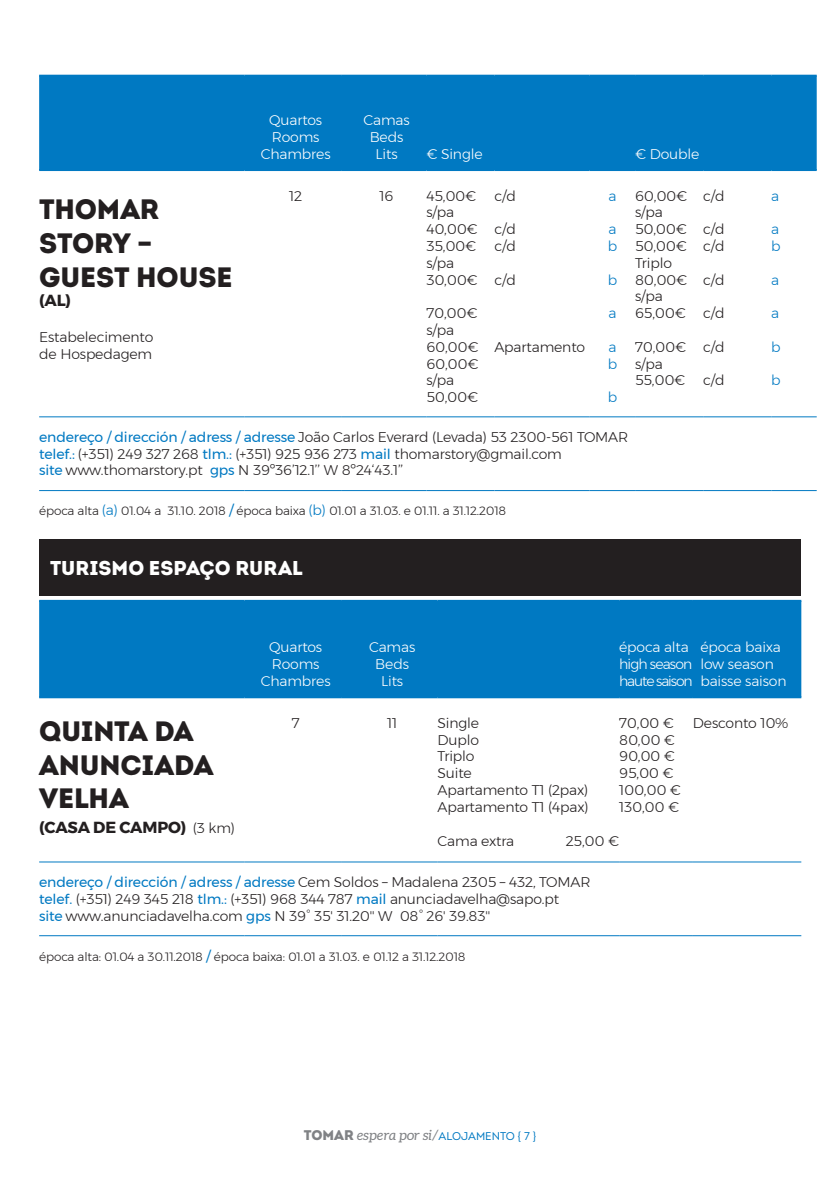
<style>
.page{position:relative;width:840px;height:1191px;background:#fff}
.page>*{position:absolute;margin:0;border:0;box-sizing:border-box;transform-origin:0 0}
.t1{font:28px/33.6px "Intro Black Caps";letter-spacing:-.005em;color:#231f20}
.t2{font:20px "Intro Black Caps";letter-spacing:.005em;color:#fff}
.t3{font:700 16px "Montserrat";letter-spacing:-.01em;color:#231f20}
.t4{font:300 14px/16.8px "Montserrat";letter-spacing:-.01em;color:#231f20}
.t5{font:300 14px/16.8px "Montserrat";letter-spacing:-.01em;color:#fff;text-align:center}
.t6{font:300 14px/16.8px "Montserrat";letter-spacing:-.06em;color:#fff}
.t7{font:italic 14px "Aleo";color:#808285}
.t8{font:300 14px/16.8px "Montserrat";color:#0079c2}
.t9{font:300 12px "Montserrat";letter-spacing:-.01em;color:#231f20}
.s1{font-weight:400;color:#0079c2}
.s2{font-size:14px;color:#0079c2}
.s3{font-weight:400;font-size:14px;color:#0079c2}
.s4{font-weight:300;font-size:14px}
.s5{font-family:"Intro";font-weight:900;font-style:normal}
.s6{font-family:"Intro Book Caps";font-style:normal;font-size:11.2px;color:#0079c2}
</style>
<div class="page">
<div style="left:39px;top:77px;width:777px;height:92px;background:#0079c2"></div>
<hr style="left:39px;top:75px;width:205px;height:2px;background:#0079c2">
<hr style="left:244px;top:75px;width:97px;height:2px;background:#0079c2">
<hr style="left:341px;top:75px;width:85px;height:2px;background:#0079c2">
<hr style="left:426px;top:75px;width:68px;height:2px;background:#0079c2">
<hr style="left:494px;top:75px;width:95px;height:2px;background:#0079c2">
<hr style="left:589px;top:75px;width:45px;height:2px;background:#0079c2">
<hr style="left:634px;top:75px;width:68px;height:2px;background:#0079c2">
<hr style="left:702px;top:75px;width:68px;height:2px;background:#0079c2">
<hr style="left:770px;top:75px;width:46px;height:2px;background:#0079c2">
<hr style="left:39px;top:169px;width:205px;height:2px;background:#0079c2">
<hr style="left:244px;top:169px;width:97px;height:2px;background:#0079c2">
<hr style="left:341px;top:169px;width:85px;height:2px;background:#0079c2">
<hr style="left:426px;top:169px;width:68px;height:2px;background:#0079c2">
<hr style="left:494px;top:169px;width:95px;height:2px;background:#0079c2">
<hr style="left:589px;top:169px;width:45px;height:2px;background:#0079c2">
<hr style="left:634px;top:169px;width:68px;height:2px;background:#0079c2">
<hr style="left:702px;top:169px;width:68px;height:2px;background:#0079c2">
<hr style="left:770px;top:169px;width:46px;height:2px;background:#0079c2">
<hr style="left:39px;top:416px;width:205px;height:1px;background:#0079c2">
<hr style="left:244px;top:416px;width:97px;height:1px;background:#0079c2">
<hr style="left:341px;top:416px;width:85px;height:1px;background:#0079c2">
<hr style="left:426px;top:416px;width:68px;height:1px;background:#0079c2">
<hr style="left:494px;top:416px;width:95px;height:1px;background:#0079c2">
<hr style="left:589px;top:416px;width:45px;height:1px;background:#0079c2">
<hr style="left:634px;top:416px;width:68px;height:1px;background:#0079c2">
<hr style="left:702px;top:416px;width:68px;height:1px;background:#0079c2">
<hr style="left:770px;top:416px;width:46px;height:1px;background:#0079c2">
<hr style="left:39px;top:490px;width:205px;height:1px;background:#0079c2">
<hr style="left:244px;top:490px;width:97px;height:1px;background:#0079c2">
<hr style="left:341px;top:490px;width:85px;height:1px;background:#0079c2">
<hr style="left:426px;top:490px;width:68px;height:1px;background:#0079c2">
<hr style="left:494px;top:490px;width:95px;height:1px;background:#0079c2">
<hr style="left:589px;top:490px;width:45px;height:1px;background:#0079c2">
<hr style="left:634px;top:490px;width:68px;height:1px;background:#0079c2">
<hr style="left:702px;top:490px;width:68px;height:1px;background:#0079c2">
<hr style="left:770px;top:490px;width:46px;height:1px;background:#0079c2">
<div style="left:39px;top:602px;width:761px;height:94px;background:#0079c2"></div>
<hr style="left:39px;top:600px;width:205px;height:2px;background:#0079c2">
<hr style="left:244px;top:600px;width:97px;height:2px;background:#0079c2">
<hr style="left:341px;top:600px;width:96px;height:2px;background:#0079c2">
<hr style="left:437px;top:600px;width:182px;height:2px;background:#0079c2">
<hr style="left:619px;top:600px;width:73px;height:2px;background:#0079c2">
<hr style="left:692px;top:600px;width:108px;height:2px;background:#0079c2">
<hr style="left:39px;top:696px;width:205px;height:2px;background:#0079c2">
<hr style="left:244px;top:696px;width:97px;height:2px;background:#0079c2">
<hr style="left:341px;top:696px;width:96px;height:2px;background:#0079c2">
<hr style="left:437px;top:696px;width:182px;height:2px;background:#0079c2">
<hr style="left:619px;top:696px;width:73px;height:2px;background:#0079c2">
<hr style="left:692px;top:696px;width:108px;height:2px;background:#0079c2">
<hr style="left:39px;top:861px;width:205px;height:1px;background:#0079c2">
<hr style="left:244px;top:861px;width:97px;height:1px;background:#0079c2">
<hr style="left:341px;top:861px;width:96px;height:1px;background:#0079c2">
<hr style="left:437px;top:861px;width:182px;height:1px;background:#0079c2">
<hr style="left:619px;top:861px;width:73px;height:1px;background:#0079c2">
<hr style="left:692px;top:861px;width:108px;height:1px;background:#0079c2">
<hr style="left:39px;top:935px;width:205px;height:1px;background:#0079c2">
<hr style="left:244px;top:935px;width:97px;height:1px;background:#0079c2">
<hr style="left:341px;top:935px;width:96px;height:1px;background:#0079c2">
<hr style="left:437px;top:935px;width:182px;height:1px;background:#0079c2">
<hr style="left:619px;top:935px;width:73px;height:1px;background:#0079c2">
<hr style="left:692px;top:935px;width:108px;height:1px;background:#0079c2">
<div style="left:40px;top:539px;width:760px;height:56px;background:#231f20"></div>
<h1 class="t1" style="left:39px;top:192px;width:195px">THOMAR<br>STORY –<br>GUEST HOUSE</h1>
<p class="t3" style="left:39px;top:287px;width:33px">(AL)</p>
<p class="t4" style="left:39px;top:328px;width:116px">Estabelecimento de Hospedagem</p>
<p class="t5" style="left:260px;top:111px;width:71px">Quartos<br>Rooms<br>Chambres</p>
<p class="t5" style="left:363px;top:111px;width:48px">Camas<br>Beds<br>Lits</p>
<p class="t5" style="left:426px;top:145px;width:58px">€ Single</p>
<p class="t5" style="left:634px;top:145px;width:66px">€ Double</p>
<p class="t4" style="left:289px;top:187px;width:14px">12</p>
<p class="t4" style="left:379px;top:187px;width:15px">16</p>
<p class="t4" style="left:426px;top:187px;width:53px">45,00€ s/pa<br>40,00€<br>35,00€ s/pa<br>30,00€</p>
<p class="t4" style="left:426px;top:305px;width:54px">70,00€ s/pa<br>60,00€<br>60,00€ s/pa<br>50,00€</p>
<p class="t4" style="left:494px;top:187px;width:23px">c/d</p>
<p class="t4" style="left:494px;top:221px;width:23px">c/d c/d</p>
<p class="t4" style="left:494px;top:271px;width:23px">c/d</p>
<p class="t4" style="left:494px;top:338px;width:92px">Apartamento</p>
<p class="t8" style="left:608px;top:187px;width:10px">a</p>
<p class="t8" style="left:607px;top:221px;width:11px">a b</p>
<p class="t8" style="left:607px;top:271px;width:11px">b</p>
<p class="t8" style="left:608px;top:305px;width:10px">a</p>
<p class="t8" style="left:607px;top:338px;width:11px">a b</p>
<p class="t8" style="left:607px;top:389px;width:11px">b</p>
<p class="t4" style="left:634px;top:187px;width:54px">60,00€ s/pa<br>50,00€<br>50,00€<br>Triplo<br>80,00€ s/pa<br>65,00€</p>
<p class="t4" style="left:634px;top:338px;width:53px">70,00€ s/pa<br>55,00€</p>
<p class="t4" style="left:702px;top:187px;width:23px">c/d</p>
<p class="t4" style="left:702px;top:221px;width:23px">c/d c/d</p>
<p class="t4" style="left:702px;top:271px;width:23px">c/d</p>
<p class="t4" style="left:702px;top:305px;width:23px">c/d</p>
<p class="t4" style="left:702px;top:338px;width:23px">c/d</p>
<p class="t4" style="left:702px;top:372px;width:23px">c/d</p>
<p class="t4" style="left:39px;top:428px;width:590px"><span class="s1">endereço / dirección / adress / adresse</span> João Carlos Everard (Levada) 53 2300-561 TOMAR <span class="s1">telef.:</span> (+351) 249 327 268 <span class="s1">tlm.:</span> (+351) 925 936 273 <span class="s1">mail</span> thomarstory@gmail.com<br><span class="s1">site</span> www.thomarstory.pt <span class="s1">gps</span> N 39º36’12.1’’ W 8º24‘43.1’’</p>
<p class="t9" style="left:39px;top:502px;width:468px">época alta <span class="s2">(a)</span> 01.04 a 31.10. 2018 <span class="s3">/</span> época baixa <span class="s2">(b)</span> 01.01 a 31.03. e 01.11. a 31.12.2018</p>
<h2 class="t2" style="left:50px;top:554px;width:254px">TURISMO ESPAÇO RURAL</h2>
<p class="t8" style="left:770px;top:187px;width:10px">a</p>
<p class="t8" style="left:770px;top:221px;width:11px">a b</p>
<p class="t8" style="left:770px;top:271px;width:10px">a</p>
<p class="t8" style="left:770px;top:305px;width:10px">a</p>
<p class="t8" style="left:770px;top:338px;width:11px">b</p>
<p class="t8" style="left:770px;top:372px;width:11px">b</p>
<h1 class="t1" style="left:39px;top:714px;width:176px">QUINTA DA<br>ANUNCIADA<br>VELHA</h1>
<p class="t3" style="left:39px;top:815px;width:197px">(CASA DE CAMPO) <span class="s4">(3 km)</span></p>
<p class="t5" style="left:260px;top:639px;width:71px">Quartos<br>Rooms<br>Chambres</p>
<p class="t5" style="left:369px;top:639px;width:48px">Camas<br>Beds<br>Lits</p>
<p class="t6" style="left:619px;top:639px;width:75px">época alta high season haute saison</p>
<p class="t5" style="left:700px;top:639px;width:88px;text-align:left">época baixa low season baisse saison</p>
<p class="t4" style="left:291px;top:714px;width:9px">7</p>
<p class="t4" style="left:387px;top:714px;width:11px">11</p>
<p class="t4" style="left:437px;top:714px;width:152px">Single<br>Duplo<br>Triplo<br>Suite<br>Apartamento T1 (2pax)<br>Apartamento T1 (4pax)</p>
<p class="t4" style="left:437px;top:832px;width:78px">Cama extra</p>
<p class="t4" style="left:565px;top:832px;width:55px">25,00 €</p>
<p class="t4" style="left:619px;top:714px;width:63px">70,00 €<br>80,00 €<br>90,00 €<br>95,00 €<br>100,00 €<br>130,00 €</p>
<p class="t4" style="left:692px;top:714px;width:97px">Desconto 10%</p>
<p class="t4" style="left:39px;top:873px;width:552px"><span class="s1">endereço / dirección / adress / adresse</span> Cem Soldos – Madalena 2305 – 432, TOMAR <span class="s1">telef.</span> (+351) 249 345 218 <span class="s1">tlm.:</span> (+351) 968 344 787 <span class="s1">mail</span> anunciadavelha@sapo.pt<br><span class="s1">site</span> www.anunciadavelha.com <span class="s1">gps</span> N 39° 35' 31.20'' W 08° 26' 39.83''</p>
<p class="t9" style="left:39px;top:947px;width:427px">época alta: 01.04 a 30.11.2018 <span class="s3">/</span> época baixa: 01.01 a 31.03. e 01.12 a 31.12.2018</p>
<p class="t7" style="left:303px;top:1126px;width:234px"><span class="s5">TOMAR</span> espera por si/<span class="s6">ALOJAMENTO {</span> <span class="s6">7</span> <span class="s6">}</span></p>
</div>
